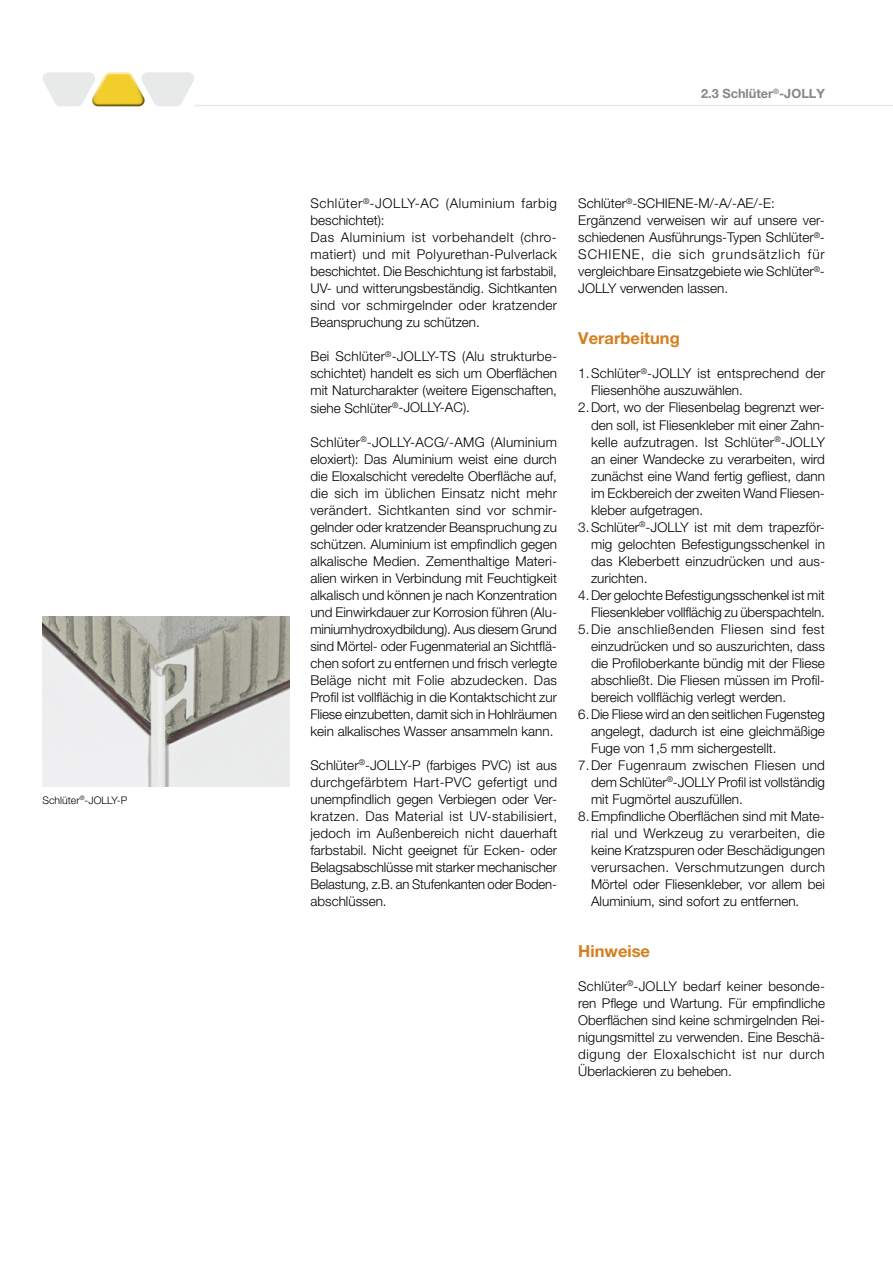
<style>
.page{position:relative;width:893px;height:1263px;background:#fff}
.page>*{position:absolute;margin:0;border:0;box-sizing:border-box;transform-origin:0 0}
.t1{font:700 16.5px "Helvetica Neue LT Pro";color:#d57e1c}
.t2{font:300 13.5px/17px "Helvetica Neue LT Pro";color:#000}
.t3{font:300 13.5px/17px "Helvetica Neue LT Pro";letter-spacing:.025em;color:#000}
.t4{font:300 13.5px "Helvetica Neue LT Pro";letter-spacing:.02em;color:#000}
.t5{font:300 13.5px "Helvetica Neue LT Pro";letter-spacing:.035em;color:#000}
.t6{font:700 12.75px "Helvetica Neue LT Pro";color:#868788}
.t7{font:300 10.5px "Helvetica Neue LT Pro";color:#000}
</style>
<div class="page">
<hr style="left:194px;top:105px;width:699px;height:1px;background:#e8e9e9">
<svg style="left:43px;top:72px;width:151px;height:34px"></svg>
<img style="left:43px;top:617px;width:246px;height:170px">
<p class="t7" style="left:43px;top:793px;width:86px">Schlüter<sup>®</sup>-JOLLY-P</p>
<p class="t6" style="left:701px;top:86px;width:125px">2.3 Schlüter<sup>®</sup>-JOLLY</p>
<p class="t3" style="left:310px;top:195px;width:248px">Schlüter<sup>®</sup>-JOLLY-AC (Aluminium farbig beschichtet):<br>Das Aluminium ist vorbehandelt (chro&shy;matiert) und mit Polyurethan-Pulverlack beschichtet. Die Beschichtung ist farbstabil, UV- und witterungsbeständig. Sichtkanten sind vor schmirgelnder oder kratzender Beanspruchung zu schützen.</p>
<p class="t2" style="left:310px;top:348px;width:248px;text-align:justify">Bei Schlüter<sup>®</sup>-JOLLY-TS (Alu strukturbe&shy;schichtet) handelt es sich um Oberflächen mit Naturcharakter (weitere Eigenschaften, siehe Schlüter<sup>®</sup>-JOLLY-AC).</p>
<p class="t2" style="left:310px;top:433px;width:248px">Schlüter<sup>®</sup>-JOLLY-ACG/-AMG (Aluminium eloxiert): Das Aluminium weist eine durch die Eloxalschicht veredelte Oberfläche auf, die sich im üblichen Einsatz nicht mehr verändert. Sichtkanten sind vor schmir&shy;gelnder oder kratzender Beanspruchung zu schützen. Aluminium ist empfindlich gegen alkalische Medien. Zementhaltige Materi&shy;alien wirken in Verbindung mit Feuchtigkeit alkalisch und können je nach Konzentration und Einwirkdauer zur Korrosion führen (Alu&shy;miniumhydroxydbildung). Aus diesem Grund sind Mörtel- oder Fugenmaterial an Sichtflä&shy;chen sofort zu entfernen und frisch verlegte Beläge nicht mit Folie abzudecken. Das Profil ist vollflächig in die Kontaktschicht zur Fliese einzubetten, damit sich in Hohlräumen kein alkalisches Wasser ansammeln kann.</p>
<p class="t2" style="left:310px;top:756px;width:248px">Schlüter<sup>®</sup>-JOLLY-P (farbiges PVC) ist aus durchgefärbtem Hart-PVC gefertigt und unempfindlich gegen Verbiegen oder Ver&shy;kratzen. Das Material ist UV-stabilisiert, jedoch im Außenbereich nicht dauerhaft farbstabil. Nicht geeignet für Ecken- oder Belagsabschlüsse mit starker mechanischer Belastung, z.B. an Stufenkanten oder Boden&shy;abschlüssen.</p>
<p class="t2" style="left:578px;top:195px;width:248px">Schlüter<sup>®</sup>-SCHIENE-M/-A/-AE/-E:<br>Ergänzend verweisen wir auf unsere ver&shy;schiedenen Ausführungs-Typen Schlüter<sup>®</sup>- SCHIENE, die sich grundsätzlich für vergleichbare Einsatzgebiete wie Schlüter<sup>®</sup>- JOLLY verwenden lassen.</p>
<p class="t1" style="left:578px;top:328px;width:103px">Verarbeitung</p>
<p class="t2" style="left:578px;top:365px;width:248px">1.Schlüter<sup>®</sup>-JOLLY ist entsprechend der</p>
<p class="t2" style="left:591px;top:382px;width:153px">Fliesenhöhe auszuwählen.</p>
<p class="t2" style="left:578px;top:399px;width:246px">2.Dort, wo der Fliesenbelag begrenzt wer-</p>
<p class="t2" style="left:591px;top:416px;width:235px">den soll, ist Fliesenkleber mit einer Zahn-</p>
<p class="t4" style="left:591px;top:433px;width:235px">kelle aufzutragen. Ist Schlüter<sup>®</sup>-JOLLY</p>
<p class="t2" style="left:591px;top:450px;width:235px">an einer Wandecke zu verarbeiten, wird</p>
<p class="t2" style="left:591px;top:467px;width:235px">zunächst eine Wand fertig gefliest, dann</p>
<p class="t2" style="left:591px;top:484px;width:235px">im Eckbereich der zweiten Wand Fliesen-</p>
<p class="t2" style="left:591px;top:501px;width:114px">kleber aufgetragen.</p>
<p class="t2" style="left:578px;top:518px;width:248px">3.Schlüter<sup>®</sup>-JOLLY ist mit dem trapezför-</p>
<p class="t2" style="left:591px;top:535px;width:235px">mig gelochten Befestigungsschenkel in</p>
<p class="t2" style="left:591px;top:552px;width:236px">das Kleberbett einzudrücken und aus-</p>
<p class="t2" style="left:591px;top:569px;width:58px">zurichten.</p>
<p class="t2" style="left:578px;top:586px;width:248px">4.Der gelochte Befestigungsschenkel ist mit</p>
<p class="t2" style="left:591px;top:603px;width:235px">Fliesenkleber vollflächig zu überspachteln.</p>
<p class="t5" style="left:578px;top:621px;width:248px">5.Die anschließenden Fliesen sind fest</p>
<p class="t2" style="left:591px;top:637px;width:235px">einzudrücken und so auszurichten, dass</p>
<p class="t2" style="left:591px;top:654px;width:235px">die Profiloberkante bündig mit der Fliese</p>
<p class="t2" style="left:591px;top:671px;width:235px">abschließt. Die Fliesen müssen im Profil-</p>
<p class="t2" style="left:591px;top:688px;width:197px">bereich vollflächig verlegt werden.</p>
<p class="t2" style="left:578px;top:705px;width:248px">6.Die Fliese wird an den seitlichen Fugensteg</p>
<p class="t2" style="left:591px;top:722px;width:235px">angelegt, dadurch ist eine gleichmäßige</p>
<p class="t2" style="left:591px;top:739px;width:187px">Fuge von 1,5 mm sichergestellt.</p>
<p class="t4" style="left:578px;top:757px;width:248px">7.Der Fugenraum zwischen Fliesen und</p>
<p class="t2" style="left:591px;top:773px;width:235px">dem Schlüter<sup>®</sup>-JOLLY Profil ist vollständig</p>
<p class="t2" style="left:591px;top:790px;width:153px">mit Fugmörtel auszufüllen.</p>
<p class="t2" style="left:578px;top:807px;width:248px">8.Empfindliche Oberflächen sind mit Mate-</p>
<p class="t4" style="left:591px;top:825px;width:235px">rial und Werkzeug zu verarbeiten, die</p>
<p class="t2" style="left:591px;top:841px;width:235px">keine Kratzspuren oder Beschädigungen</p>
<p class="t3" style="left:591px;top:858px;width:235px">verursachen. Verschmutzungen durch</p>
<p class="t2" style="left:591px;top:875px;width:235px">Mörtel oder Fliesenkleber, vor allem bei</p>
<p class="t2" style="left:591px;top:892px;width:210px">Aluminium, sind sofort zu entfernen.</p>
<p class="t1" style="left:578px;top:941px;width:73px">Hinweise</p>
<p class="t2" style="left:578px;top:977px;width:248px;text-align:justify">Schlüter<sup>®</sup>-JOLLY bedarf keiner besonde&shy;ren Pflege und Wartung. Für empfindliche Oberflächen sind keine schmirgelnden Rei&shy;nigungsmittel zu verwenden. Eine Beschä&shy;digung der Eloxalschicht ist nur durch Überlackieren zu beheben.</p>
</div>
